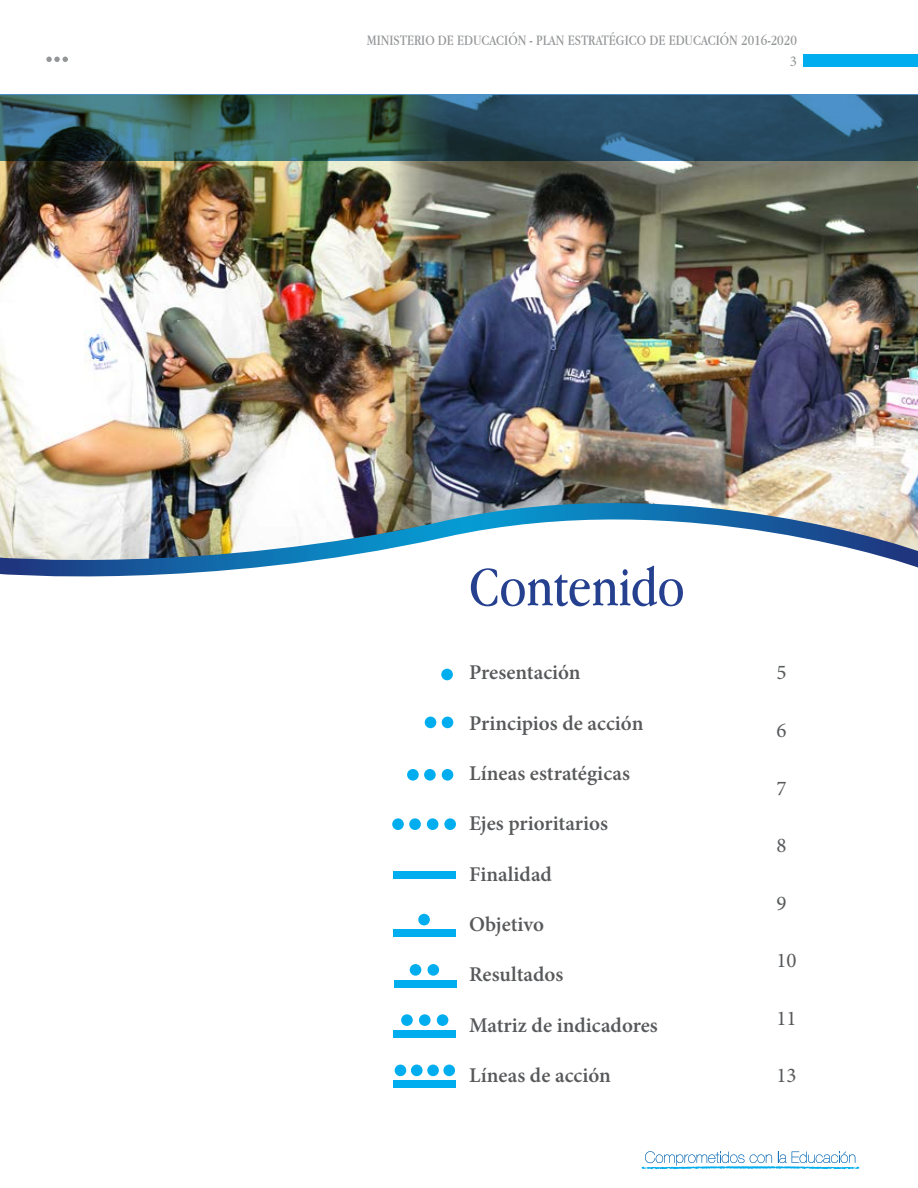
<style>
.page{position:relative;width:918px;height:1188px;background:#fff}
.page>*{position:absolute;margin:0;border:0;box-sizing:border-box;transform-origin:0 0}
.t1{font:57px "Apple Garamond";color:#25408f}
.t2{font:600 21px "Minion Pro";color:#58595b}
.t3{font:21px "Minion Pro";color:#58595b}
.t4{font:15px "Apple Garamond";color:#939597}
.t5{font:15px "Minion Pro";color:#939597}
</style>
<div class="page">
<svg style="left:0;top:551px;width:918px;height:26px"></svg>
<img style="left:537px;top:161px;width:381px;height:390px">
<img style="left:0;top:161px;width:537px;height:404px">
<svg style="left:0;top:94px;width:918px;height:67px;background:#315a66"></svg>
<div style="left:441px;top:669px;width:12px;height:11px;background:#00aeef;border-radius:50%"></div>
<div style="left:418px;top:914px;width:12px;height:11px;background:#00aeef;border-radius:50%"></div>
<div style="left:410px;top:964px;width:11px;height:12px;background:#00aeef;border-radius:50%"></div>
<div style="left:401px;top:1014px;width:12px;height:12px;background:#00aeef;border-radius:50%"></div>
<div style="left:395px;top:1065px;width:11px;height:11px;background:#00aeef;border-radius:50%"></div>
<div style="left:428px;top:964px;width:11px;height:12px;background:#00aeef;border-radius:50%"></div>
<div style="left:419px;top:1014px;width:12px;height:12px;background:#00aeef;border-radius:50%"></div>
<div style="left:411px;top:1065px;width:12px;height:11px;background:#00aeef;border-radius:50%"></div>
<div style="left:437px;top:1014px;width:11px;height:12px;background:#00aeef;border-radius:50%"></div>
<div style="left:427px;top:1065px;width:12px;height:11px;background:#00aeef;border-radius:50%"></div>
<div style="left:443px;top:1065px;width:12px;height:11px;background:#00aeef;border-radius:50%"></div>
<div style="left:425px;top:717px;width:11px;height:11px;background:#00aeef;border-radius:50%"></div>
<div style="left:407px;top:769px;width:12px;height:12px;background:#00aeef;border-radius:50%"></div>
<div style="left:392px;top:818px;width:12px;height:12px;background:#00aeef;border-radius:50%"></div>
<div style="left:442px;top:717px;width:11px;height:11px;background:#00aeef;border-radius:50%"></div>
<div style="left:424px;top:769px;width:12px;height:12px;background:#00aeef;border-radius:50%"></div>
<div style="left:409px;top:818px;width:12px;height:12px;background:#00aeef;border-radius:50%"></div>
<div style="left:442px;top:769px;width:11px;height:12px;background:#00aeef;border-radius:50%"></div>
<svg style="left:46px;top:57px;width:22px;height:5px"></svg>
<div style="left:427px;top:818px;width:11px;height:12px;background:#00aeef;border-radius:50%"></div>
<div style="left:444px;top:818px;width:12px;height:12px;background:#00aeef;border-radius:50%"></div>
<div style="left:393px;top:871px;width:63px;height:7px;background:#00aeef"></div>
<div style="left:393px;top:930px;width:63px;height:7px;background:#00aeef"></div>
<div style="left:394px;top:980px;width:62px;height:7px;background:#00aeef"></div>
<div style="left:393px;top:1030px;width:63px;height:7px;background:#00aeef"></div>
<div style="left:393px;top:1081px;width:63px;height:7px;background:#00aeef"></div>
<div style="left:803px;top:54px;width:115px;height:13px;background:#00aeef"></div>
<svg style="left:642px;top:1151px;width:217px;height:18px"></svg>
<p class="t4" style="left:367px;top:31px;width:432px">MINISTERIO DE EDUCACIÓN - PLAN ESTRATÉGICO DE EDUCACIÓN 2016-2020</p>
<p class="t5" style="left:790px;top:51px;width:9px">3</p>
<h1 class="t1" style="left:469px;top:553px;width:217px">Contenido</h1>
<p class="t2" style="left:469px;top:658px;width:113px">Presentación</p>
<p class="t2" style="left:469px;top:709px;width:176px">Principios de acción</p>
<p class="t2" style="left:469px;top:759px;width:162px">Líneas estratégicas</p>
<p class="t2" style="left:469px;top:809px;width:140px">Ejes prioritarios</p>
<p class="t2" style="left:469px;top:860px;width:84px">Finalidad</p>
<p class="t2" style="left:469px;top:910px;width:77px">Objetivo</p>
<p class="t2" style="left:469px;top:960px;width:96px">Resultados</p>
<p class="t2" style="left:469px;top:1011px;width:190px">Matriz de indicadores</p>
<p class="t2" style="left:469px;top:1061px;width:143px">Líneas de acción</p>
<p class="t3" style="left:777px;top:659px;width:12px">5</p>
<p class="t3" style="left:777px;top:716px;width:12px">6</p>
<p class="t3" style="left:777px;top:774px;width:12px">7</p>
<p class="t3" style="left:777px;top:831px;width:12px">8</p>
<p class="t3" style="left:777px;top:889px;width:12px">9</p>
<p class="t3" style="left:777px;top:946px;width:22px">10</p>
<p class="t3" style="left:777px;top:1004px;width:22px">11</p>
<p class="t3" style="left:777px;top:1061px;width:22px">13</p>
</div>
